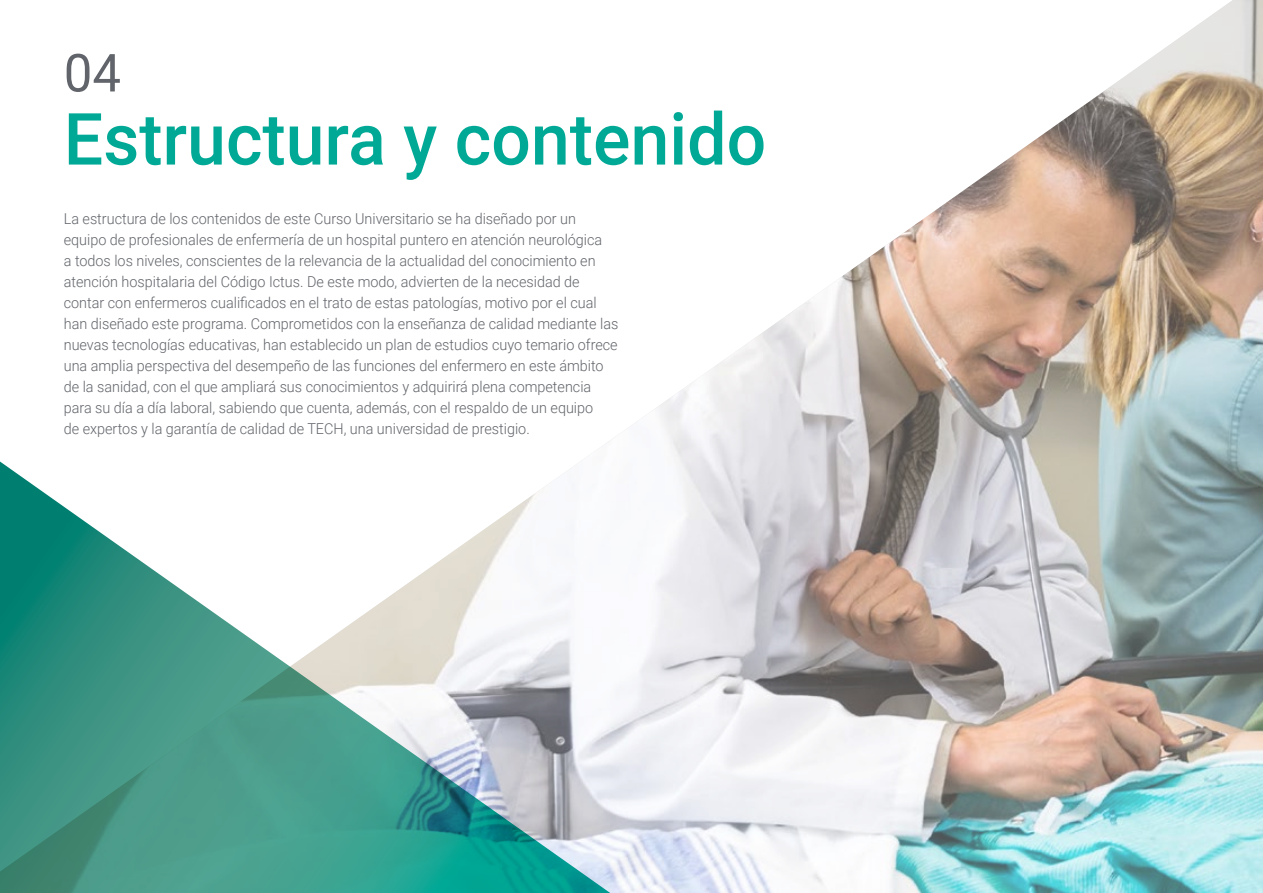
<style>
.page{position:relative;width:1263px;height:893px;background:#fff}
.page>*{position:absolute;margin:0;border:0;box-sizing:border-box;transform-origin:0 0}
.t1{font:500 72px "Roboto";color:#00a996}
.t2{font:52.5px "Roboto";color:#61646a}
.t3{font:300 15px/21px "Roboto";color:#61646a;scale:.96 1}
</style>
<div class="page">
<img style="left:604px;top:0;width:659px;height:893px">
<svg style="left:0;top:446px;width:640px;height:447px"></svg>
<h2 class="t2" style="left:64px;top:36px;width:59px">04</h2>
<h1 class="t1" style="left:64px;top:89px;width:704px">Estructura y contenido</h1>
<p class="t3" style="left:64px;top:207px;width:579px">La estructura de los contenidos de este Curso Universitario se ha diseñado por un equipo de profesionales de enfermería de un hospital puntero en atención neurológica<br>a todos los niveles, conscientes de la relevancia de la actualidad del conocimiento en atención hospitalaria del Código Ictus. De este modo, advierten de la necesidad de contar con enfermeros cualificados en el trato de estas patologías, motivo por el cual han diseñado este programa. Comprometidos con la enseñanza de calidad mediante las nuevas tecnologías educativas, han establecido un plan de estudios cuyo temario ofrece una amplia perspectiva del desempeño de las funciones del enfermero en este ámbito de la sanidad, con el que ampliará sus conocimientos y adquirirá plena competencia para su día a día laboral, sabiendo que cuenta, además, con el respaldo de un equipo<br>de expertos y la garantía de calidad de TECH, una universidad de prestigio.</p>
</div>
